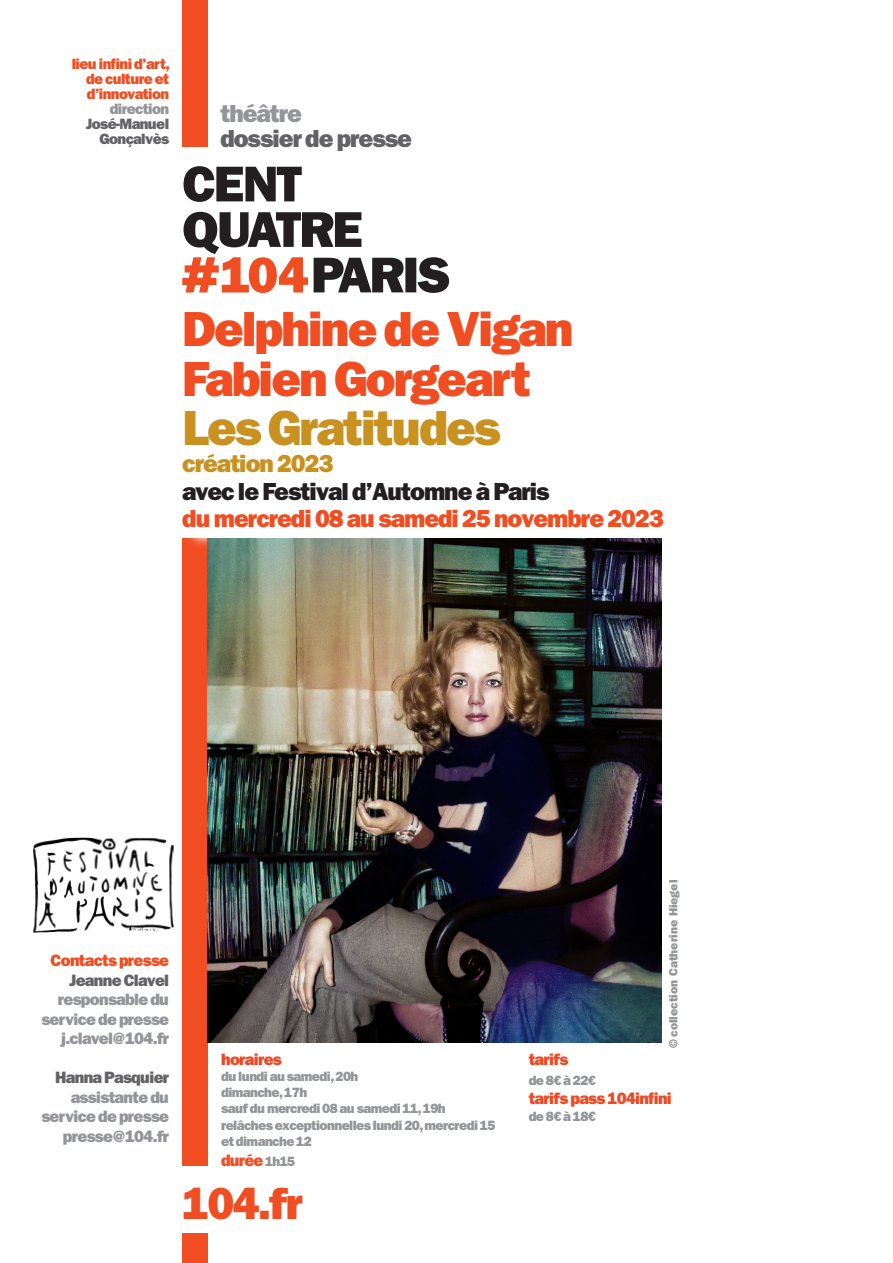
<style>
.page{position:relative;width:893px;height:1263px;background:#fff}
.page>*{position:absolute;margin:0;border:0;box-sizing:border-box;transform-origin:0 0}
.Texte_1{font:49.5px/49.5px "ITC Franklin Gothic Std Hvy";letter-spacing:-.04em;color:#f04d22}
.t1{font:45px "ITC Franklin Gothic Std Hvy";color:#f04d22}
.Texte_2{font:24.75px "ITC Franklin Gothic Std Hvy";letter-spacing:-.04em;color:#f04d22}
.Texte_2-2{font:24.75px "ITC Franklin Gothic Std Hvy";letter-spacing:-.04em;color:#231f20}
.Texte_2-3{font:24.75px "ITC Franklin Gothic Std Hvy";letter-spacing:-.04em;color:#636366}
.Texte_2-4{font:24.75px "ITC Franklin Gothic Std Hvy";letter-spacing:-.04em;color:#c9911f}
.Texte_2-5{font:24.75px "ITC Franklin Gothic Std Hvy";letter-spacing:-.04em;color:#939598}
.Texte_3{font:16.5px/19.5px "ITC Franklin Gothic Std Hvy";letter-spacing:-.04em;color:#939598;text-align:right}
.t2{font:16.5px "ITC Franklin Gothic Std Hvy";letter-spacing:-.04em;color:#ed4924}
.Texte_3-2{font:16.5px "ITC Franklin Gothic Std Hvy";letter-spacing:-.04em;color:#636366}
.Texte_3-3{font:16.5px "ITC Franklin Gothic Std Hvy";letter-spacing:-.04em;color:#f04d22}
.t3{font:16.5px "ITC Franklin Gothic Std Hvy";letter-spacing:-.05em;color:#f04e24}
.t4{font:15px "ITC Franklin Gothic Std Hvy";letter-spacing:-.04em;color:#f04d22}
.t5{font:15px "ITC Franklin Gothic Std Hvy";letter-spacing:-.04em;color:#636366}
.t6{font:15px "ITC Franklin Gothic Std Hvy";letter-spacing:-.04em;color:#939598}
.t7{font:13.5px/16.2px "ITC Franklin Gothic Std Hvy";letter-spacing:-.04em;color:#939598}
.t8{font:12px "ITC Franklin Gothic Std Hvy";color:#939598}
.s1{color:#c9911f}
.s2{font-size:13.5px;color:#939598}
.s3{color:#929394}
</style>
<div class="page">
<div style="left:182px;top:538px;width:26px;height:628px;background:#f04d22"></div>
<div style="left:182px;top:1233px;width:26px;height:30px;background:#f04d22"></div>
<svg style="left:182px;top:212px;width:267px;height:81px"></svg>
<svg style="left:184px;top:166px;width:118px;height:36px"></svg>
<div style="left:186px;top:315px;width:498px;height:232px;background:#fff"></div>
<div style="left:182px;top:0;width:26px;height:147px;background:#f04d22"></div>
<img style="left:208px;top:538px;width:454px;height:505px">
<img style="left:33px;top:838px;width:141px;height:94px">
<p class="t4" style="left:72px;top:55px;width:100px">lieu infini d’art,</p>
<p class="t4" style="left:86px;top:70px;width:85px">de culture et</p>
<p class="t4" style="left:87px;top:85px;width:84px">d’innovation</p>
<p class="t6" style="left:110px;top:100px;width:61px">direction</p>
<p class="t5" style="left:86px;top:115px;width:85px">José-Manuel</p>
<p class="t5" style="left:100px;top:130px;width:71px">Gonçalvès</p>
<p class="Texte_2-5" style="left:220px;top:99px;width:83px">théâtre</p>
<p class="Texte_2-3" style="left:220px;top:124px;width:193px">dossier de presse</p>
<p class="Texte_1" style="left:182px;top:305px;width:393px">Delphine de Vigan</p>
<p class="Texte_1" style="left:182px;top:354px;width:350px">Fabien Gorgeart<br><span class="s1">Les Gratitudes</span></p>
<p class="Texte_2-4" style="left:182px;top:449px;width:153px">création 2023</p>
<p class="Texte_2-2" style="left:182px;top:476px;width:369px">avec le Festival d’Automne à Paris</p>
<p class="Texte_2" style="left:182px;top:503px;width:483px">du mercredi 08 au samedi 25 novembre 2023</p>
<p class="Texte_3-3" style="left:51px;top:951px;width:120px">Contacts presse</p>
<p class="Texte_3-2" style="left:69px;top:970px;width:102px">Jeanne Clavel</p>
<p class="Texte_3" style="left:41px;top:990px;width:129px">responsable du service de presse</p>
<p class="Texte_3" style="left:61px;top:1029px;width:110px">j.clavel@104.fr</p>
<p class="Texte_3-2" style="left:55px;top:1068px;width:115px">Hanna Pasquier</p>
<p class="Texte_3" style="left:41px;top:1087px;width:129px">assistante du service de presse</p>
<p class="Texte_3" style="left:63px;top:1126px;width:108px">presse@104.fr</p>
<p class="t2" style="left:221px;top:1049px;width:62px">horaires</p>
<p class="t7" style="left:221px;top:1068px;width:139px">du lundi au samedi, 20h</p>
<p class="t7" style="left:221px;top:1084px;width:88px">dimanche, 17h</p>
<p class="t7" style="left:221px;top:1101px;width:226px">sauf du mercredi 08 au samedi 11, 19h</p>
<p class="t7" style="left:221px;top:1117px;width:276px">relâches exceptionnelles lundi 20, mercredi 15 et dimanche 12</p>
<p class="t3" style="left:221px;top:1150px;width:76px">durée <span class="s2">1h15</span></p>
<p class="t1" style="left:182px;top:1177px;width:122px">104.fr</p>
<p class="t8" style="left:666px;top:1048px;width:170px;rotate:-90deg"><span class="s3">©</span> collection Catherine Hiegel</p>
<p class="t2" style="left:529px;top:1049px;width:41px">tarifs</p>
<p class="t7" style="left:529px;top:1072px;width:69px">de 8€ à 22€</p>
<p class="t2" style="left:529px;top:1089px;width:145px">tarifs pass 104infini</p>
<p class="t7" style="left:529px;top:1108px;width:69px">de 8€ à 18€</p>
</div>
